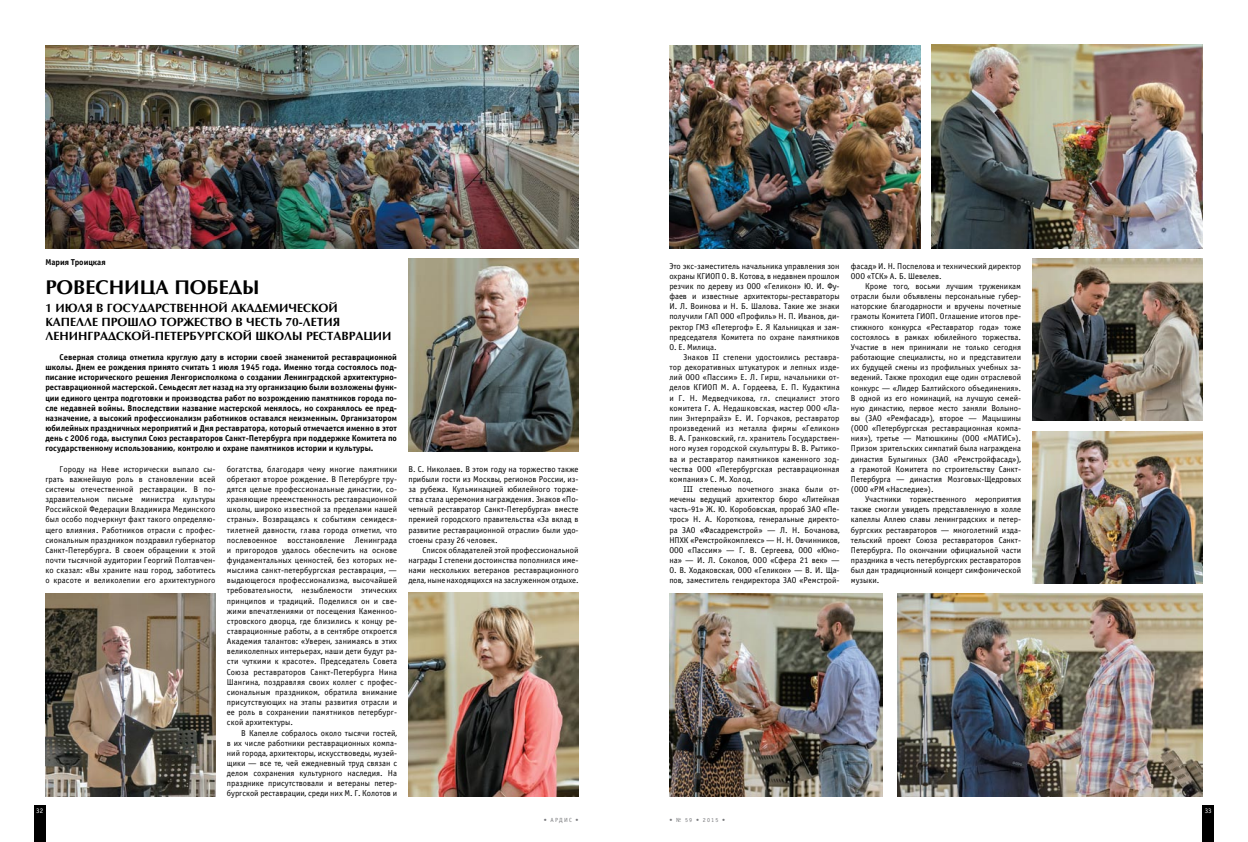
<style>
.page{position:relative;width:1248px;height:842px;background:#fff}
.page>*{position:absolute;margin:0;border:0;box-sizing:border-box;transform-origin:0 0}
.t1{font:700 20px "Optima C";color:#000}
.t2{font:700 12px "Optima C";color:#000}
.t3{font:8.5px/10.1px "Officina Sans Cyr";color:#000;text-align:justify}
.t4{font:700 8.5px/10.1px "Officina Sans Cyr";color:#000;text-align:justify}
.t5{font:7px "Officina Sans Cyr";color:#fff}
.t6{font:6px "Officina Sans Cyr";letter-spacing:.2em;color:#77787b}
</style>
<div class="page">
<img style="left:45px;top:45px;width:533px;height:203px">
<img style="left:1032px;top:431px;width:170px;height:152px">
<img style="left:897px;top:593px;width:305px;height:204px">
<img style="left:408px;top:258px;width:170px;height:193px">
<img style="left:45px;top:593px;width:170px;height:204px">
<img style="left:408px;top:593px;width:170px;height:203px">
<img style="left:1032px;top:258px;width:170px;height:163px">
<img style="left:669px;top:45px;width:251px;height:203px">
<img style="left:931px;top:45px;width:271px;height:203px">
<img style="left:669px;top:593px;width:213px;height:203px">
<div style="left:34px;top:805px;width:11px;height:37px;background:#000"></div>
<div style="left:1202px;top:805px;width:11px;height:37px;background:#000"></div>
<p class="t4" style="left:45px;top:257px;width:62px">Мария Троицкая</p>
<h1 class="t1" style="left:45px;top:276px;width:95px">РОВЕСНИЦА</h1>
<h1 class="t1" style="left:174px;top:276px;width:87px">ПОБЕДЫ</h1>
<h2 class="t2" style="left:45px;top:301px;width:20px">1 ИЮЛЯ</h2>
<h2 class="t2" style="left:96px;top:301px;width:27px">в Госуд</h2>
<h2 class="t2" style="left:147px;top:301px;width:16px">арств</h2>
<h2 class="t2" style="left:184px;top:301px;width:16px">енной</h2>
<h2 class="t2" style="left:231px;top:301px;width:82px">академической</h2>
<h2 class="t2" style="left:45px;top:315px;width:66px">кап елле прош</h2>
<h2 class="t2" style="left:139px;top:315px;width:30px">ло тор</h2>
<h2 class="t2" style="left:183px;top:315px;width:26px">жество</h2>
<h2 class="t2" style="left:235px;top:315px;width:106px">в честь 70-летия</h2>
<h2 class="t2" style="left:45px;top:329px;width:41px">Ленингр</h2>
<h2 class="t2" style="left:100px;top:329px;width:18px">адской</h2>
<h2 class="t2" style="left:151px;top:329px;width:55px">-Петербургской</h2>
<h2 class="t2" style="left:255px;top:329px;width:11px">шко</h2>
<h2 class="t2" style="left:284px;top:329px;width:109px">лы реставрации</h2>
<p class="t4" style="left:45px;top:352px;width:353px;text-indent:14px">Северная столица отметила круглую дату в истории своей знаменитой реставрационной школы. Днем ее рождения принято считать 1 июля 1945 года. И менно тогда состоялось под&shy;писание исторического решения Ленгорисполкома о создании Ленинградской архитектурно&shy;реставрационной мастерской. Семьдесят лет назад на эту организацию были возложены функ&shy;ции единого центра подготовки и производства работ по возрождению памятников города по&shy;сле недавней войны. Впоследствии название мастерской менялось, но сохранялось ее пред&shy;назначение, а высокий профессионализм работников оставался неизменным. Организатором юбилейных праздничных мероприятий и Дня реставратора, который отмечается именно в этот день с 2006 года, выступил Союз реставраторов Санкт-Петербурга при поддержке Комитета по государственному использованию, контролю и охране памятников истории и культуры.</p>
<p class="t3" style="left:227px;top:464px;width:172px">богатства, благодаря чему многие памятники обретают второе рождение. В Петербурге тру&shy;дятся целые профессиональные династии, со&shy;храняющие преемственность реставрационной школы, широко известной за пределами нашей страны». Возвращаясь к событиям семидеся&shy;тилетней давности, глава города отметил, что послевоенное восстановление Ленинграда и пригородов удалось обеспечить на основе фундаментальных ценностей, без которых не&shy;мыслима санкт-петербургская реставрация, — выдающегося профессионализма, высочайшей требовательности, незыблемости этических принципов и традиций. Поделился он и све&shy;жими впечатлениями от посещения Каменноо&shy;стровского дворца, где близились к концу ре&shy;ставрационные работы, а в сентябре откроется Академия талантов: «Уверен, занимаясь в этих великолепных интерьерах, наши дети будут ра&shy;сти чуткими к красоте». Председатель Совета Союза реставраторов Санкт-Петербурга Нина Шангина, поздравляя своих коллег с профес&shy;сиональным праздником, обратила внимание присутствующих на этапы развития отрасли и ее роль в сохранении памятников петербург&shy;ской архитектуры.</p>
<p class="t3" style="left:227px;top:728px;width:172px;text-indent:14px">В Капелле собралось около тысячи гостей, в их числе работники реставрационных компа&shy;ний города, архитекторы, искусствоведы, музей&shy;щики — все те, чей ежедневный труд связан с делом сохранения культурного наследия. На празднике присутствовали и ветераны петер&shy;бургской реставрации, среди них М. Г. Колотов и</p>
<p class="t3" style="left:45px;top:464px;width:172px;text-indent:14px">Городу на Неве исторически выпало сы&shy;грать важнейшую роль в становлении всей системы отечественной реставрации. В по&shy;здравительном письме министра культуры Российской Федерации Владимира Мединского был особо подчеркнут факт такого определяю&shy;щего влияния. Работников отрасли с профес&shy;сиональным праздником поздравил губернатор Санкт-Петербурга. В своем обращении к этой почти тысячной аудитории Георгий Полтавчен&shy;ко сказал: «Вы храните наш город, заботитесь о красоте и великолепии его архитектурного</p>
<p class="t3" style="left:408px;top:464px;width:172px">В. С. Николаев. В этом году на торжество также прибыли гости из Москвы, регионов России, из&shy;за рубежа. Кульминацией юбилейного торже&shy;ства стала церемония награждения. Знаков «По&shy;четный реставратор Санкт-Петербурга» вместе премией городского правительства «За вклад в развитие реставрационной отрасли» были удо&shy;стоены сразу 26 человек.</p>
<p class="t3" style="left:408px;top:545px;width:172px;text-indent:14px">Список обладателей этой профессиональной награды I степени достоинства пополнился име&shy;нами нескольких ветеранов реставрационного дела, ныне находящихся на заслуженном отдыхе.</p>
<p class="t3" style="left:669px;top:261px;width:172px">Это экс-заместитель начальника управления зон охраны КГИОП О. В. Котова, в недавнем прошлом резчик по дереву из ООО «Геликон» Ю. И. Фу&shy;фаев и известные архитекторы-реставраторы И. Л. Воинова и Н. Б. Шалова. Такие же знаки получили ГАП ООО «Профиль» Н. П. Иванов, ди&shy;ректор ГМЗ «Петергоф» Е. Я Кальницкая и зам&shy;председателя Комитета по охране памятников О. Е. Милица.</p>
<p class="t3" style="left:669px;top:352px;width:172px;text-indent:14px">Знаков II степени удостоились реставра&shy;тор декоративных штукатурок и лепных изде&shy;лий ООО «Пассим» Е. Л. Гирш, начальники от&shy;делов КГИОП М. А. Гордеева, Е. П. Кудактина и Г. Н. Медведчикова, гл. специалист этого комитета Г. А. Недашковская, мастер ООО «Ла&shy;пин Энтерпрайз» Е. И. Горчаков, реставратор произведений из металла фирмы «Геликон» В. А. Гранковский, гл. хранитель Государствен&shy;ного музея городской скульптуры В. В. Рытико&shy;ва и реставратор памятников каменного зод&shy;чества ООО «Петербургская реставрационная компания» С. М. Холод.</p>
<p class="t3" style="left:669px;top:484px;width:172px;text-indent:14px">III степенью почетного знака были от&shy;мечены ведущий архитектор бюро «Литейная часть-91» Ж. Ю. Коробовская, прораб ЗАО «Пе&shy;трос» Н. А. Короткова, генеральные директо&shy;ра ЗАО «Фасадремстрой» — Л. Н. Бочанова, НПХК «Ремстройкомплекс» — Н. Н. Овчинников, ООО «Пассим» — Г. В. Сергеева, ООО «Юно&shy;на» — И. Л. Соколов, ООО «Сфера 21 век» — О. В. Ходаковская, ООО «Геликон» — В. И. Ща&shy;пов, заместитель гендиректора ЗАО «Ремстрой-</p>
<p class="t3" style="left:850px;top:261px;width:172px">фасад» И. Н. Поспелова и технический директор<br>ООО «ТСК» А. Б. Шевелев.</p>
<p class="t3" style="left:850px;top:281px;width:172px;text-indent:14px">Кроме того, восьми лучшим труженикам отрасли были объявлены персональные губер&shy;наторские благодарности и вручены почетные грамоты Комитета ГИОП. Оглашение итогов пре&shy;стижного конкурса «Реставратор года» тоже состоялось в рамках юбилейного торжества.<br>Участие в нем принимали не только сегодня работающие специалисты, но и представители их будущей смены из профильных учебных за&shy;ведений. Также проходил еще один отраслевой конкурс — «Лидер Балтийского объединения».<br>В одной из его номинаций, на лучшую семей&shy;ную династию, первое место заняли Волыно&shy;вы (ЗАО «Ремфасад»), второе — Мацышины (ООО «Петербургская реставрационная компа&shy;ния»), третье — Матюшкины (ООО «МАТИС»).<br>Призом зрительских симпатий была награждена династия Булыгиных (ЗАО «Ремстройфасад»), а грамотой Комитета по строительству Санкт-Петербурга — династия Мозговых-Щедровых (ООО «РМ «Наследие»).</p>
<p class="t3" style="left:850px;top:494px;width:172px;text-indent:14px">Участники торжественного мероприятия также смогли увидеть представленную в холле капеллы Аллею славы ленинградских и петер&shy;бургских реставраторов — многолетний изда&shy;тельский проект Союза реставраторов Санкт-Петербурга. По окончании официальной части праздника в честь петербургских реставраторов был дан традиционный концерт симфонической музыки.</p>
<p class="t5" style="left:36px;top:807px;width:8px">32</p>
<p class="t5" style="left:1204px;top:807px;width:8px">33</p>
<p class="t6" style="left:543px;top:816px;width:36px">• АРДИС •</p>
<p class="t6" style="left:669px;top:816px;width:57px">•№59•2015•</p>
</div>
